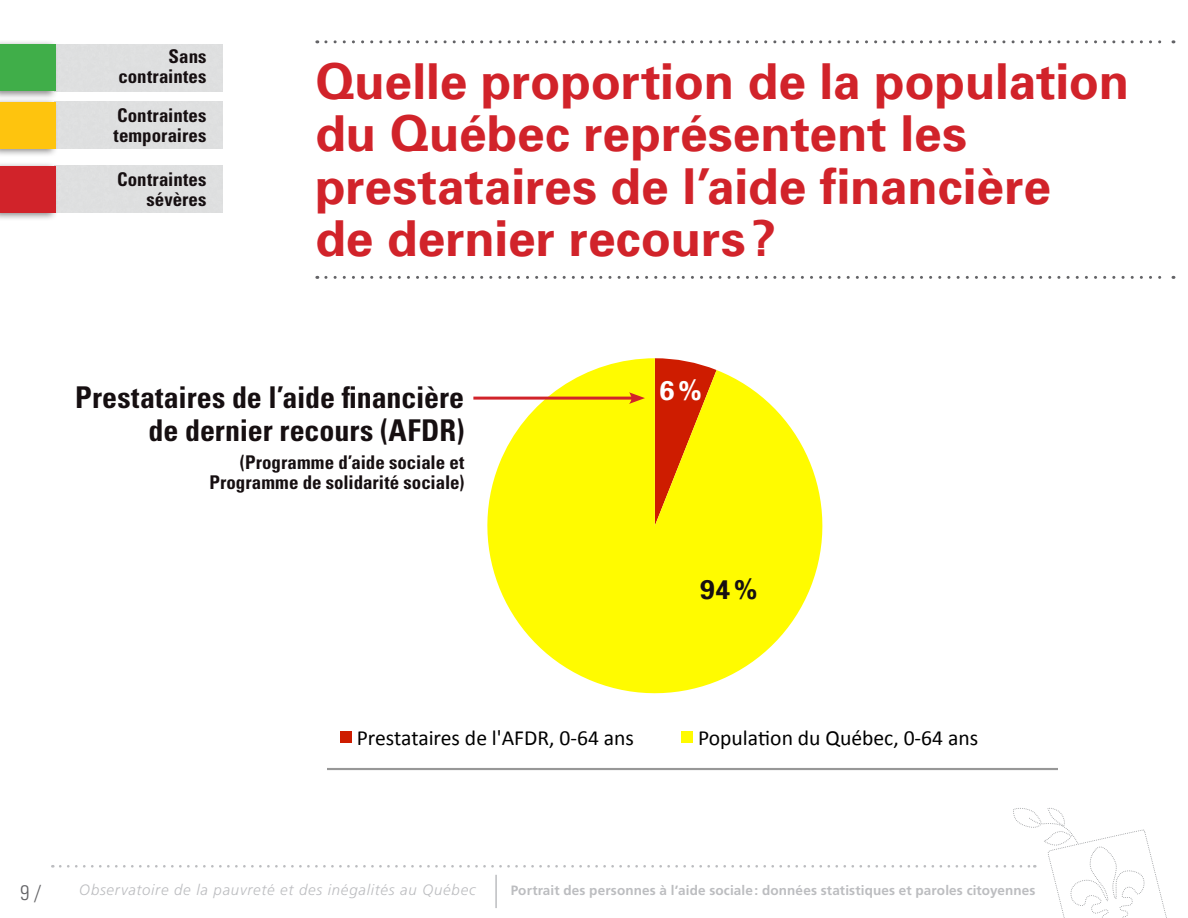
<style>
.page{position:relative;width:1188px;height:918px;background:#fff}
.page>*{position:absolute;margin:0;border:0;box-sizing:border-box;transform-origin:0 0}
.t1{font:700 49.5px/52.5px "Univers";color:#d1232a}
.t2{font:700 condensed 30px/33px "Univers";letter-spacing:-.005em;color:#160f11;text-align:right}
.t3{font:700 27px "Univers";color:#160f11}
.t4{font:700 27px "Univers";color:#fff}
.t5{font:21.6px "Calibri";color:#000}
.t6{font:300 condensed 21px "Univers";color:#636366}
.t7{font:700 condensed 18.9px/20.2px "Univers";letter-spacing:.005em;color:#160f11;text-align:right}
.t8{font:italic 300 15px "Frutiger";letter-spacing:.05em;color:#bcbdc0}
.t9{font:700 13.5px "Frutiger";letter-spacing:.01em;color:#bcbdc0}
</style>
<div class="page">
<div style="left:0;top:40px;width:58px;height:60px;background:#231f20;opacity:.53"></div>
<div style="left:0;top:44px;width:55px;height:47px;background:#40ae49"></div>
<div style="left:0;top:98px;width:58px;height:60px;background:#231f20;opacity:.53"></div>
<div style="left:0;top:102px;width:55px;height:47px;background:#fec40e"></div>
<div style="left:0;top:161px;width:58px;height:60px;background:#231f20;opacity:.53"></div>
<div style="left:0;top:166px;width:55px;height:46px;background:#d1232a"></div>
<svg style="left:60px;top:808px;width:1107px;height:110px"></svg>
<svg style="left:326px;top:40px;width:848px;height:3px"></svg>
<svg style="left:326px;top:276px;width:848px;height:3px"></svg>
<svg style="left:328px;top:358px;width:729px;height:412px"></svg>
<hr style="left:473px;top:397px;width:162px;height:3px;background:#d1232a">
<svg style="left:629px;top:392px;width:16px;height:12px"></svg>
<p class="t7" style="left:118px;top:46px;width:90px">Sans contraintes</p>
<p class="t7" style="left:114px;top:105px;width:94px;text-align:left">Contraintes temporaires</p>
<p class="t7" style="left:117px;top:169px;width:91px">Contraintes sévères</p>
<h1 class="t1" style="left:315px;top:53px;width:815px">Quelle proportion de la population du Québec représentent les prestataires de l’aide financière<br>de dernier recours?</h1>
<h2 class="t2" style="left:75px;top:381px;width:391px">Prestataires de l’aide financière de dernier recours (AFDR)</h2>
<p class="t7" style="left:209px;top:452px;width:257px">(Programme d’aide sociale et<br>Programme de solidarité sociale)</p>
<h3 class="t4" style="left:659px;top:373px;width:44px">6%</h3>
<h3 class="t3" style="left:700px;top:572px;width:59px">94%</h3>
<p class="t5" style="left:357px;top:724px;width:279px">Prestataires de l'AFDR, 0--‐64 ans</p>
<p class="t5" style="left:698px;top:724px;width:282px">Popula9on du Québec, 0--‐64 ans</p>
<p class="t6" style="left:20px;top:880px;width:22px">9 /</p>
<p class="t8" style="left:79px;top:881px;width:398px">Observatoire de la pauvreté et des inégalités au Québec</p>
<p class="t9" style="left:511px;top:882px;width:526px">Portrait des personnes à l’aide sociale: données statistiques et paroles citoyennes</p>
</div>
